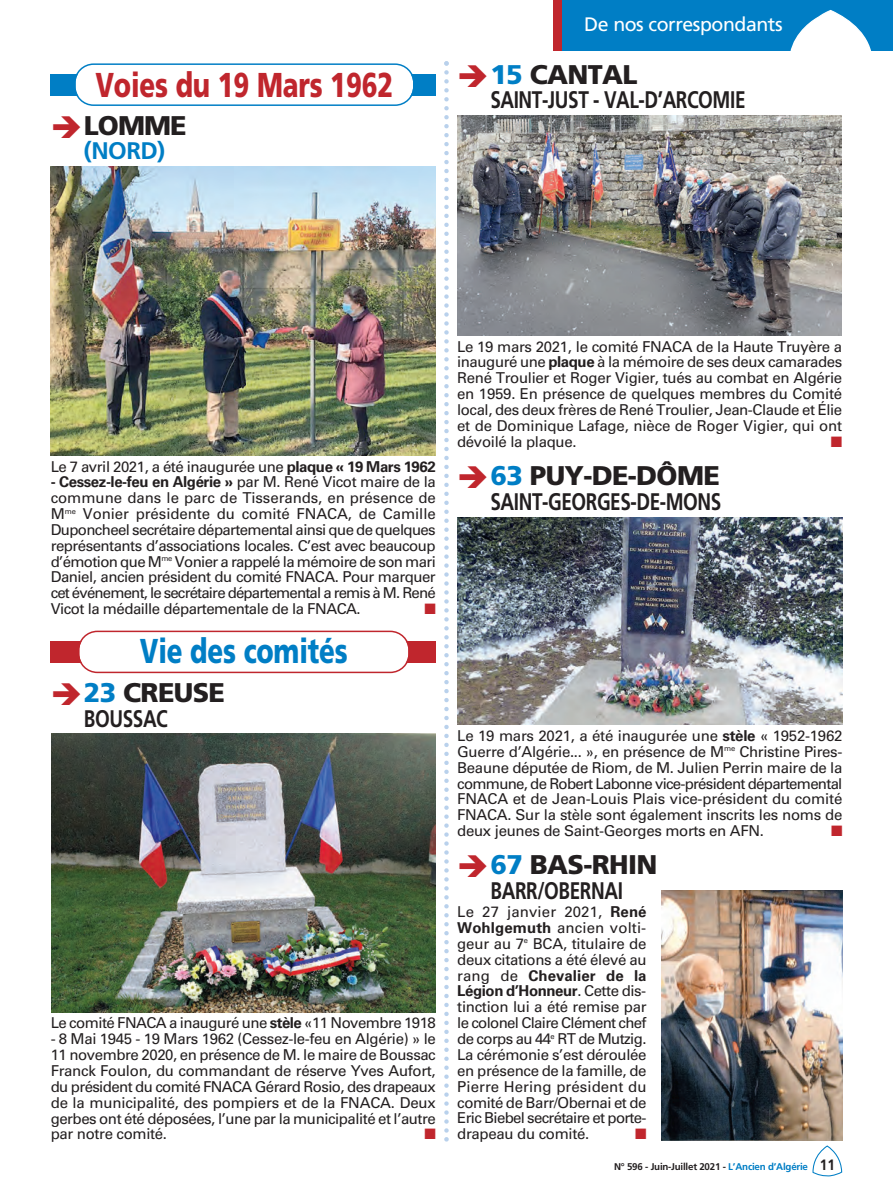
<style>
.page{position:relative;width:893px;height:1190px;background:#fff}
.page>*{position:absolute;margin:0;border:0;box-sizing:border-box;transform-origin:0 0}
.t1{font:900 34.5px "Frutiger LT Std";letter-spacing:-.005em;color:#c0262d;scale:.75 1}
.t2{font:900 34.5px "Frutiger LT Std";letter-spacing:-.005em;color:#007ec5;scale:.75 1}
.t3{font:900 27px "Frutiger LT Std";letter-spacing:-.025em;color:#231f20}
.t4{font:700 24px "Frutiger LT Std";letter-spacing:-.02em;color:#231f20;scale:.79 1}
.t5{font:700 24px "Frutiger LT Std";color:#007ec5}
.t6{font:19.5px "Frutiger LT Std";letter-spacing:-.02em;color:#fff}
.t7{font:15px/15.9px "Univers LT Std";letter-spacing:-.03em;color:#231f20;text-align:justify}
.t8{font:15px "Zapf Dingbats Std";color:#c0262d}
.t9{font:700 9.75px "Frutiger LT Std";letter-spacing:-.02em;color:#231f20}
.s1{color:#c0262d}
.s2{color:#007ec5}
.s3{font-weight:700}
.s4{font-size:15px}
</style>
<div class="page">
<svg style="left:812px;top:1145px;width:30px;height:31px"></svg>
<div style="left:552px;top:0;width:340px;height:51px;background:#007ec5"></div>
<svg style="left:790px;top:10px;width:81px;height:41px"></svg>
<div style="left:552px;top:0;width:9px;height:51px;background:#c0262d"></div>
<svg style="left:444px;top:61px;width:4px;height:1080px"></svg>
<div style="left:51px;top:641px;width:384px;height:21px;background:#c0262d"></div>
<svg style="left:78px;top:631px;width:331px;height:42px"></svg>
<img style="left:457px;top:116px;width:384px;height:220px">
<img style="left:52px;top:734px;width:383px;height:279px">
<img style="left:457px;top:518px;width:385px;height:206px">
<div style="left:51px;top:74px;width:384px;height:21px;background:#007ec5"></div>
<svg style="left:74px;top:63px;width:340px;height:43px"></svg>
<img style="left:51px;top:167px;width:384px;height:289px">
<img style="left:661px;top:891px;width:181px;height:249px">
<h1 class="t1" style="left:95px;top:65px;width:398px">Voies du 19 Mars 1962</h1>
<h2 class="t3" style="left:51px;top:110px;width:137px"><span class="s1">➔</span>LOMME</h2>
<h3 class="t5" style="left:84px;top:141px;width:83px">(NORD)</h3>
<h3 class="t6" style="left:584px;top:13px;width:200px">De nos correspondants</h3>
<h2 class="t3" style="left:457px;top:59px;width:182px"><span class="s1">➔</span><span class="s2">15</span> CANTAL</h2>
<h3 class="t4" style="left:490px;top:90px;width:324px">SAINT-JUST - VAL-D’ARCOMIE</h3>
<p class="t7" style="left:51px;top:460px;width:386px">Le 7 avril 2021, a été inaugurée une <span class="s3">plaque « 19 Mars 1962</span></p>
<p class="t7" style="left:51px;top:476px;width:386px"><span class="s3">- Cessez-le-feu en Algérie »</span> par M. René Vicot maire de la commune dans le parc de Tisserands, en présence de M<sup>me</sup> Vonier présidente du comité FNACA, de Camille Duponcheel secrétaire départemental ainsi que de quelques représentants d’associations locales. C’est avec beaucoup d’émotion que M<sup>me</sup> Vonier a rappelé la mémoire de son mari Daniel, ancien président du comité FNACA. Pour marquer cet événement, le secrétaire départemental a remis à M. René Vicot la médaille départementale de la FNACA.</p>
<p class="t8" style="left:424px;top:600px;width:13px">■</p>
<h1 class="t2" style="left:140px;top:631px;width:279px">Vie des comités</h1>
<h2 class="t3" style="left:51px;top:677px;width:176px"><span class="s1">➔</span><span class="s2">23</span> CREUSE</h2>
<h3 class="t4" style="left:84px;top:709px;width:108px">BOUSSAC</h3>
<p class="t7" style="left:51px;top:1016px;width:386px">Le comité FNACA a inauguré une <span class="s3">stèle</span> «11 Novembre 1918</p>
<p class="t7" style="left:51px;top:1032px;width:386px">- 8 Mai 1945 - 19 Mars 1962 (Cessez-le-feu en Algérie) » le 11 novembre 2020, en présence de M. le maire de Boussac Franck Foulon, du commandant de réserve Yves Aufort, du président du comité FNACA Gérard Rosio, des drapeaux de la municipalité, des pompiers et de la FNACA. Deux gerbes ont été déposées, l’une par la municipalité et l’autre par notre comité.</p>
<p class="t8" style="left:424px;top:1125px;width:13px">■</p>
<p class="t7" style="left:457px;top:340px;width:386px">Le 19 mars 2021, le comité FNACA de la Haute Truyère a inauguré une <span class="s3">plaque</span> à la mémoire de ses deux camarades René Troulier et Roger Vigier, tués au combat en Algérie en 1959. En présence de quelques membres du Comité local, des deux frères de René Troulier, Jean-Claude et Élie et de Dominique Lafage, nièce de Roger Vigier, qui ont dévoilé la plaque.</p>
<p class="t8" style="left:830px;top:433px;width:13px">■</p>
<h2 class="t3" style="left:457px;top:460px;width:264px"><span class="s1">➔</span><span class="s2">63</span> PUY-DE-DÔME</h2>
<h3 class="t4" style="left:490px;top:492px;width:294px">SAINT-GEORGES-DE-MONS</h3>
<p class="t7" style="left:457px;top:729px;width:386px">Le 19 mars 2021, a été inaugurée une <span class="s3">stèle</span> « 1952-1962<br>Guerre d’Algérie... », en présence de M<sup>me</sup> Christine Pires-Beaune députée de Riom, de M. Julien Perrin maire de la commune, de Robert Labonne vice-président départemental FNACA et de Jean-Louis Plais vice-président du comité FNACA. Sur la stèle sont également inscrits les noms de deux jeunes de Saint-Georges morts en AFN.</p>
<p class="t8" style="left:830px;top:822px;width:13px">■</p>
<h2 class="t3" style="left:457px;top:849px;width:201px"><span class="s1">➔</span><span class="s2">67</span> BAS-RHIN</h2>
<h3 class="t4" style="left:490px;top:881px;width:169px">BARR/OBERNAI</h3>
<p class="t7" style="left:457px;top:905px;width:191px">Le 27 janvier 2021, <span class="s3">René Wohlgemuth</span> ancien volti&shy;geur au 7<sup>e</sup> BCA, titulaire de deux citations a été élevé au rang de <span class="s3">Chevalier de la Légion d’Honneur</span>. Cette dis&shy;tinction lui a été remise par le colonel Claire Clément chef de corps au 44<sup>e</sup> RT de Mutzig.<br>La cérémonie s’est déroulée en présence de la famille, de Pierre Hering président du comité de Barr/Obernai et de Eric Biebel secrétaire et porte&shy;drapeau du comité.</p>
<p class="t8" style="left:635px;top:1125px;width:13px">■</p>
<p class="t9" style="left:613px;top:1162px;width:222px">N° 596 - Juin-Juillet 2021 - <span class="s2">L’Ancien d’Algérie</span> <span class="s4">11</span></p>
</div>
